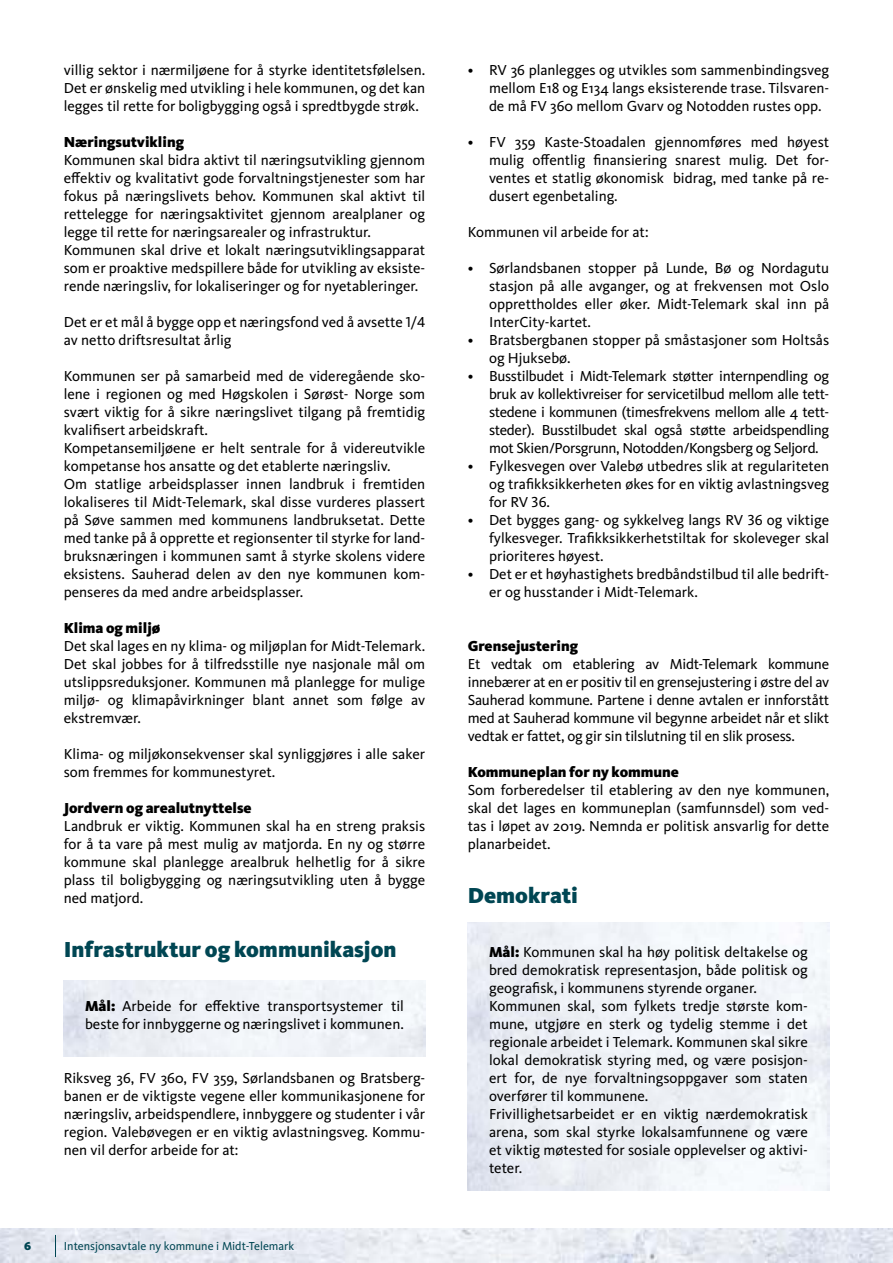
<style>
.page{position:relative;width:893px;height:1263px;background:#fff}
.page>*{position:absolute;margin:0;border:0;box-sizing:border-box;transform-origin:0 0}
.t1{font:900 22.5px "Kievit OT";color:#004653}
.t2{font:15px/18px "Kievit OT";color:#000;text-align:justify}
.t3{font:900 15px "Kievit OT";color:#000}
.t4{font:12px "Kievit OT";color:#004653}
.t5{font:900 12px "Kievit OT";color:#004653}
.s1{font-weight:900}
</style>
<div class="page">
<img style="left:0;top:1229px;width:893px;height:34px">
<svg style="left:55px;top:1235px;width:1px;height:22px"></svg>
<p class="t2" style="left:64px;top:61px;width:363px">villig sektor i nærmiljøene for å styrke identitetsfølelsen.<br>Det er ønskelig med utvikling i hele kommunen, og det kan legges til rette for boligbygging også i spredtbygde strøk.</p>
<p class="t3" style="left:64px;top:133px;width:122px">Næringsutvikling</p>
<p class="t2" style="left:64px;top:151px;width:363px;text-align:left">Kommunen skal bidra aktivt til næringsutvikling gjennom effektiv og kvalitativt gode forvaltningstjenester som har fokus på næringslivets behov. Kommunen skal aktivt til rettelegge for næringsaktivitet gjennom arealplaner og legge til rette for næringsarealer og infrastruktur.<br>Kommunen skal drive et lokalt næringsutviklingsapparat som er proaktive medspillere både for utvikling av eksiste&shy;rende næringsliv, for lokaliseringer og for nyetableringer.</p>
<p class="t2" style="left:64px;top:313px;width:363px">Det er et mål å bygge opp et næringsfond ved å avsette 1/4 av netto driftsresultat årlig</p>
<p class="t2" style="left:64px;top:367px;width:363px;text-align:left">Kommunen ser på samarbeid med de videregående sko&shy;lene i regionen og med Høgskolen i Sørøst- Norge som svært viktig for å sikre næringslivet tilgang på fremtidig kvalifisert arbeidskraft.<br>Kompetansemiljøene er helt sentrale for å videreutvikle kompetanse hos ansatte og det etablerte næringsliv.<br>Om statlige arbeidsplasser innen landbruk i fremtiden lokaliseres til Midt-Telemark, skal disse vurderes plassert på Søve sammen med kommunens landbruksetat. Dette med tanke på å opprette et regionsenter til styrke for land&shy;bruksnæringen i kommunen samt å styrke skolens videre eksistens. Sauherad delen av den nye kommunen kom&shy;penseres da med andre arbeidsplasser.</p>
<p class="t3" style="left:64px;top:619px;width:98px">Klima og miljø</p>
<p class="t2" style="left:64px;top:637px;width:363px">Det skal lages en ny klima- og miljøplan for Midt-Telemark.<br>Det skal jobbes for å tilfredsstille nye nasjonale mål om utslippsreduksjoner. Kommunen må planlegge for mulige miljø- og klimapåvirkninger blant annet som følge av ekstremvær.</p>
<p class="t2" style="left:64px;top:745px;width:363px">Klima- og miljøkonsekvenser skal synliggjøres i alle saker som fremmes for kommunestyret.</p>
<p class="t3" style="left:64px;top:799px;width:189px">Jordvern og arealutnyttelse</p>
<p class="t2" style="left:64px;top:817px;width:363px">Landbruk er viktig. Kommunen skal ha en streng praksis for å ta vare på mest mulig av matjorda. En ny og større kommune skal planlegge arealbruk helhetlig for å sikre plass til boligbygging og næringsutvikling uten å bygge ned matjord.</p>
<h1 class="t1" style="left:64px;top:936px;width:334px">Infrastruktur og kommunikasjon</h1>
<p class="t2" style="left:85px;top:997px;width:320px"><span class="s1">Mål:</span> Arbeide for effektive transportsystemer til beste for innbyggerne og næringslivet i kommunen.</p>
<p class="t2" style="left:64px;top:1069px;width:363px">Riksveg 36, FV 360, FV 359, Sørlandsbanen og Bratsberg&shy;banen er de viktigste vegene eller kommunikasjonene for næringsliv, arbeidspendlere, innbyggere og studenter i vår region. Valebøvegen er en viktig avlastningsveg. Kommu&shy;nen vil derfor arbeide for at:</p>
<p class="t5" style="left:24px;top:1239px;width:9px">6</p>
<p class="t4" style="left:64px;top:1239px;width:232px">Intensjonsavtale ny kommune i Midt-Telemark</p>
<p class="t2" style="left:489px;top:61px;width:342px;text-indent:-21px">• RV 36 planlegges og utvikles som sammenbindingsveg mellom E18 og E134 langs eksisterende trase. Tilsvaren&shy;de må FV 360 mellom Gvarv og Notodden rustes opp.</p>
<p class="t2" style="left:489px;top:133px;width:342px;text-indent:-21px">• FV 359 Kaste-Stoadalen gjennomføres med høyest mulig offentlig finansiering snarest mulig. Det for&shy;ventes et statlig økonomisk bidrag, med tanke på re&shy;dusert egenbetaling.</p>
<p class="t2" style="left:468px;top:223px;width:182px">Kommunen vil arbeide for at:</p>
<p class="t2" style="left:489px;top:259px;width:342px;text-indent:-21px">• Sørlandsbanen stopper på Lunde, Bø og Nordagutu stasjon på alle avganger, og at frekvensen mot Oslo opprettholdes eller øker. Midt-Telemark skal inn på InterCity-kartet.</p>
<p class="t2" style="left:489px;top:331px;width:342px;text-indent:-21px">• Bratsbergbanen stopper på småstasjoner som Holtsås og Hjuksebø.</p>
<p class="t2" style="left:489px;top:367px;width:342px;text-indent:-21px">• Busstilbudet i Midt-Telemark støtter internpendling og bruk av kollektivreiser for servicetilbud mellom alle tett&shy;stedene i kommunen (timesfrekvens mellom alle 4 tett&shy;steder). Busstilbudet skal også støtte arbeidspendling mot Skien/Porsgrunn, Notodden/Kongsberg og Seljord.</p>
<p class="t2" style="left:489px;top:457px;width:342px;text-indent:-21px">• Fylkesvegen over Valebø utbedres slik at regulariteten og trafikksikkerheten økes for en viktig avlastningsveg for RV 36.</p>
<p class="t2" style="left:489px;top:511px;width:342px;text-indent:-21px">• Det bygges gang- og sykkelveg langs RV 36 og viktige fylkesveger. Trafikksikkerhetstiltak for skoleveger skal prioriteres høyest.</p>
<p class="t2" style="left:489px;top:565px;width:342px;text-indent:-21px">• Det er et høyhastighets bredbåndstilbud til alle bedrift&shy;er og husstander i Midt-Telemark.</p>
<p class="t3" style="left:468px;top:637px;width:112px">Grensejustering</p>
<p class="t2" style="left:468px;top:655px;width:363px">Et vedtak om etablering av Midt-Telemark kommune innebærer at en er positiv til en grensejustering i østre del av Sauherad kommune. Partene i denne avtalen er innforstått med at Sauherad kommune vil begynne arbeidet når et slikt vedtak er fattet, og gir sin tilslutning til en slik prosess.</p>
<p class="t3" style="left:468px;top:763px;width:213px">Kommuneplan for ny kommune</p>
<p class="t2" style="left:468px;top:781px;width:363px">Som forberedelser til etablering av den nye kommunen, skal det lages en kommuneplan (samfunnsdel) som ved&shy;tas i løpet av 2019. Nemnda er politisk ansvarlig for dette planarbeidet.</p>
<h1 class="t1" style="left:468px;top:882px;width:112px">Demokrati</h1>
<p class="t2" style="left:489px;top:943px;width:320px;text-align:left"><span class="s1">Mål:</span> Kommunen skal ha høy politisk deltakelse og bred demokratisk representasjon, både politisk og geografisk, i kommunens styrende organer.<br>Kommunen skal, som fylkets tredje største kom&shy;mune, utgjøre en sterk og tydelig stemme i det regionale arbeidet i Telemark. Kommunen skal sikre lokal demokratisk styring med, og være posisjon&shy;ert for, de nye forvaltningsoppgaver som staten overfører til kommunene.<br>Frivillighetsarbeidet er en viktig nærdemokratisk arena, som skal styrke lokalsamfunnene og være et viktig møtested for sosiale opplevelser og aktivi&shy;teter.</p>
</div>
